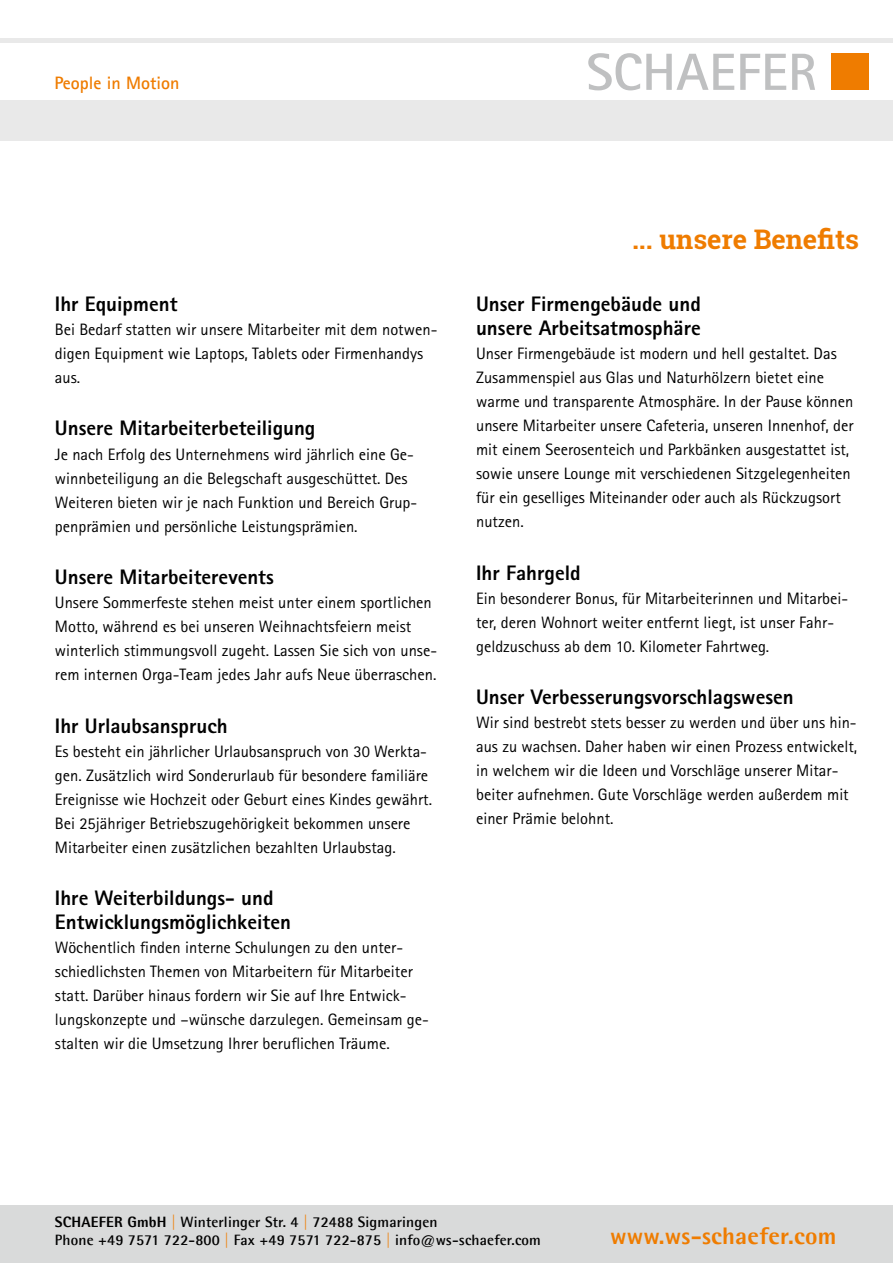
<style>
.page{position:relative;width:893px;height:1263px;background:#fff}
.page>*{position:absolute;margin:0;border:0;box-sizing:border-box;transform-origin:0 0}
.t1{font:700 27px "Roboto Slab";color:#ef7c00}
.t2{font:800 24px "Agfa Rotis Semisans";letter-spacing:.01em;color:#ef7c00}
.t3{font:800 21px/24px "Rotis Sans Serif Pro Cyr";color:#000}
.t4{font:700 18px "Agfa Rotis Sans Serif";color:#ef7c00}
.t5{font:16.5px/24px "Rotis Sans Serif Pro Cyr";color:#000}
.t6{font:700 15px/18px "Agfa Rotis Semisans";letter-spacing:.01em;color:#000}
.s1{font-weight:800}
.s2{color:#ef7c00}
</style>
<div class="page">
<div style="left:0;top:1205px;width:893px;height:58px;background:#d9dada"></div>
<div style="left:1px;top:38px;width:892px;height:5px;background:#e9e9e9"></div>
<div style="left:1px;top:100px;width:892px;height:40px;background:#e9e9e9"></div>
<svg style="left:588px;top:53px;width:146px;height:37px"></svg>
<svg style="left:740px;top:54px;width:46px;height:36px"></svg>
<svg style="left:792px;top:54px;width:23px;height:36px"></svg>
<div style="left:831px;top:54px;width:38px;height:36px;background:#ef7c00"></div>
<p class="t4" style="left:55px;top:72px;width:126px">People in Motion</p>
<p class="t3" style="left:55px;top:292px;width:124px">Ihr Equipment</p>
<p class="t5" style="left:55px;top:318px;width:384px">Bei Bedarf statten wir unsere Mitarbeiter mit dem notwen&shy;digen Equipment wie Laptops, Tablets oder Firmenhandys aus.</p>
<p class="t3" style="left:55px;top:416px;width:262px">Unsere Mitarbeiterbeteiligung</p>
<p class="t5" style="left:55px;top:442px;width:364px">Je nach Erfolg des Unternehmens wird jährlich eine Ge&shy;winnbeteiligung an die Belegschaft ausgeschüttet. Des Weiteren bieten wir je nach Funktion und Bereich Grup&shy;penprämien und persönliche Leistungsprämien.</p>
<p class="t3" style="left:55px;top:565px;width:220px">Unsere Mitarbeiterevents</p>
<p class="t5" style="left:55px;top:591px;width:384px">Unsere Sommerfeste stehen meist unter einem sportlichen Motto, während es bei unseren Weihnachtsfeiern meist winterlich stimmungsvoll zugeht. Lassen Sie sich von unse&shy;rem internen Orga-Team jedes Jahr aufs Neue überraschen.</p>
<p class="t3" style="left:55px;top:713px;width:174px">Ihr Urlaubsanspruch</p>
<p class="t5" style="left:55px;top:739px;width:379px">Es besteht ein jährlicher Urlaubsanspruch von 30 Werkta&shy;gen. Zusätzlich wird Sonderurlaub für besondere familiäre Ereignisse wie Hochzeit oder Geburt eines Kindes gewährt.<br>Bei 25jähriger Betriebszugehörigkeit bekommen unsere Mitarbeiter einen zusätzlichen bezahlten Urlaubstag.</p>
<p class="t3" style="left:55px;top:886px;width:238px">Ihre Weiterbildungs- und<br>Entwicklungsmöglichkeiten</p>
<p class="t5" style="left:55px;top:936px;width:375px">Wöchentlich finden interne Schulungen zu den unter&shy;schiedlichsten Themen von Mitarbeitern für Mitarbeiter statt. Darüber hinaus fordern wir Sie auf Ihre Entwick&shy;lungskonzepte und –wünsche darzulegen. Gemeinsam ge&shy;stalten wir die Umsetzung Ihrer beruflichen Träume.</p>
<h1 class="t1" style="left:632px;top:220px;width:228px">... unsere Benefits</h1>
<p class="t3" style="left:476px;top:292px;width:226px">Unser Firmengebäude und unsere Arbeitsatmosphäre</p>
<p class="t5" style="left:476px;top:342px;width:379px">Unser Firmengebäude ist modern und hell gestaltet. Das Zusammenspiel aus Glas und Naturhölzern bietet eine warme und transparente Atmosphäre. In der Pause können unsere Mitarbeiter unsere Cafeteria, unseren Innenhof, der mit einem Seerosenteich und Parkbänken ausgestattet ist, sowie unsere Lounge mit verschiedenen Sitzgelegenheiten für ein geselliges Miteinander oder auch als Rückzugsort nutzen.</p>
<p class="t3" style="left:476px;top:560px;width:106px">Ihr Fahrgeld</p>
<p class="t5" style="left:476px;top:586px;width:374px">Ein besonderer Bonus, für Mitarbeiterinnen und Mitarbei&shy;ter, deren Wohnort weiter entfernt liegt, ist unser Fahr&shy;geldzuschuss ab dem 10. Kilometer Fahrtweg.</p>
<p class="t3" style="left:476px;top:685px;width:319px">Unser Verbesserungsvorschlagswesen</p>
<p class="t5" style="left:476px;top:711px;width:383px">Wir sind bestrebt stets besser zu werden und über uns hin&shy;aus zu wachsen. Daher haben wir einen Prozess entwickelt, in welchem wir die Ideen und Vorschläge unserer Mitar&shy;beiter aufnehmen. Gute Vorschläge werden außerdem mit einer Prämie belohnt.</p>
<p class="t6" style="left:55px;top:1212px;width:487px"><span class="s1">SCHAEFER GmbH</span> <span class="s2">|</span> Winterlinger Str. 4 <span class="s2">|</span> 72488 Sigmaringen<br>Phone +49 7571 722-800 <span class="s2">|</span> Fax +49 7571 722-875 <span class="s2">|</span> info@ws-schaefer.com</p>
<h2 class="t2" style="left:610px;top:1221px;width:228px">www.ws-schaefer.com</h2>
</div>
